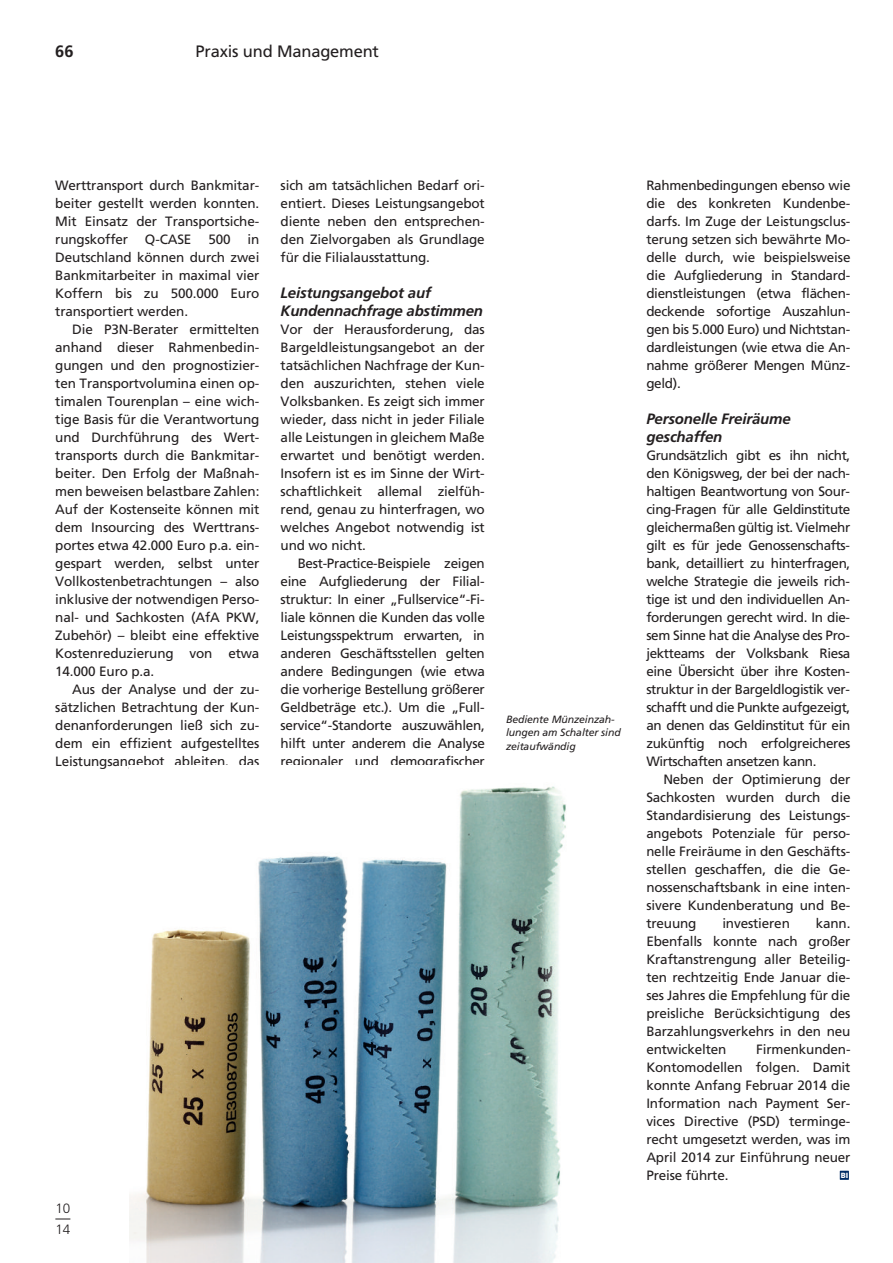
<style>
.page{position:relative;width:893px;height:1263px;background:#fff}
.page>*{position:absolute;margin:0;border:0;box-sizing:border-box;transform-origin:0 0}
.t1{font:16.5px "Frutiger LT Std";letter-spacing:-.01em;color:#231f20}
.t2{font:700 16.5px "Frutiger LT Std";color:#231f20}
.t3{font:italic 700 15px/18px "Frutiger LT Std";letter-spacing:-.01em;color:#231f20}
.t4{font:13.5px/18px "Frutiger LT Std";letter-spacing:-.01em;color:#231f20;text-align:justify}
.t5{font:300 13.5px/20.2px "Frutiger LT Std";color:#231f20}
.t6{font:italic 10.5px/13.5px "Frutiger LT Std";letter-spacing:-.01em;color:#231f20}
.t7{font:900 7.5px "Frutiger LT Std";color:#fff}
</style>
<div class="page">
<svg style="left:55px;top:1218px;width:15px;height:1px"></svg>
<div style="left:840px;top:1171px;width:9px;height:9px;background:#002d66"></div>
<img style="left:130px;top:786px;width:436px;height:477px">
<p class="t2" style="left:55px;top:45px;width:20px">66</p>
<p class="t1" style="left:196px;top:45px;width:185px">Praxis und Management</p>
<p class="t4" style="left:55px;top:177px;width:206px">Werttransport durch Bankmitar&shy;beiter gestellt werden konnten.<br>Mit Einsatz der Transportsiche&shy;rungskoffer</p>
<p class="t4" style="left:55px;top:231px;width:206px;text-indent:192px">in Deutschland können durch zwei Bankmitarbeiter in maximal vier Koffern bis zu 500.000 Euro transportiert werden.</p>
<p class="t4" style="left:55px;top:321px;width:206px;text-indent:17px">Die P3N-Berater ermittelten anhand dieser Rahmenbedin&shy;gungen und den prognostizier&shy;ten Transportvolumina einen op&shy;timalen Tourenplan – eine wich&shy;tige Basis für die Verantwortung und Durchführung des Wert&shy;transports durch die Bankmitar&shy;beiter. Den Erfolg der Maßnah&shy;men beweisen belastbare Zahlen:<br>Auf der Kostenseite können mit dem Insourcing des Werttrans&shy;portes etwa 42.000 Euro p.a. ein&shy;gespart werden, selbst unter Vollkostenbetrachtungen – also inklusive der notwendigen Perso&shy;nal- und Sachkosten (AfA PKW, Zubehör) – bleibt eine effektive Kostenreduzierung von etwa 14.000 Euro p.a.</p>
<p class="t4" style="left:55px;top:681px;width:206px;text-indent:17px">Aus der Analyse und der zu&shy;sätzlichen Betrachtung der Kun&shy;denanforderungen ließ sich zu&shy;dem ein effizient aufgestelltes Leistungsangebot ableiten, das</p>
<p class="t4" style="left:145px;top:231px;width:48px">Q-CASE</p>
<p class="t4" style="left:208px;top:231px;width:24px">500</p>
<p class="t4" style="left:281px;top:177px;width:206px">sich am tatsächlichen Bedarf ori&shy;entiert. Dieses Leistungsangebot diente neben den entsprechen&shy;den Zielvorgaben als Grundlage für die Filialausstattung.</p>
<p class="t3" style="left:281px;top:285px;width:204px">Leistungsangebot auf<br>Kunden nachfrage abstimmen</p>
<p class="t4" style="left:281px;top:321px;width:206px">Vor der Herausforderung, das Bargeldleistungsangebot an der tatsächlichen Nachfrage der Kun&shy;den auszurichten, stehen viele Volksbanken. Es zeigt sich immer wieder, dass nicht in jeder Filiale alle Leistungen in gleichem Maße erwartet und benötigt werden.<br>Insofern ist es im Sinne der Wirt&shy;schaftlichkeit allemal zielfüh&shy;rend, genau zu hinterfragen, wo welches Angebot notwendig ist und wo nicht.</p>
<p class="t4" style="left:281px;top:555px;width:206px;text-indent:17px">Best-Practice-Beispiele zeigen eine Aufgliederung der Filial&shy;struktur: In einer „Fullservice“-Fi&shy;liale können die Kunden das volle Leistungsspektrum erwarten, in anderen Geschäftsstellen gelten andere Bedingungen (wie etwa die vorherige Bestellung größerer Geldbeträge etc.). Um die „Full&shy;service“-Standorte auszuwählen, hilft unter anderem die Analyse regionaler und demo grafischer</p>
<p class="t6" style="left:506px;top:713px;width:116px">Bediente Münzeinzah&shy;lungen am Schalter sind zeitaufwändig</p>
<p class="t5" style="left:55px;top:1199px;width:17px">10<br>14</p>
<p class="t4" style="left:646px;top:177px;width:206px">Rahmenbedingungen ebenso wie die des konkreten Kundenbe&shy;darfs. Im Zuge der Leistungsclus&shy;terung setzen sich bewährte Mo&shy;delle durch, wie beispielsweise die Aufgliederung in Standard&shy;dienstleistungen (etwa flächen - deckende sofortige Auszahlun&shy;gen bis 5.000 Euro) und Nichtstan&shy;dardleistungen (wie etwa die An&shy;nahme größerer Mengen Münz&shy;geld).</p>
<p class="t3" style="left:646px;top:411px;width:146px">Personelle Freiräume geschaffen</p>
<p class="t4" style="left:646px;top:447px;width:206px">Grundsätzlich gibt es ihn nicht, den Königsweg, der bei der nach&shy;haltigen Beantwortung von Sour&shy;cing-Fragen für alle Geldinstitute gleichermaßen gültig ist. Vielmehr gilt es für jede Genossenschafts&shy;bank, detailliert zu hinterfragen, welche Strategie die jeweils rich&shy;tige ist und den individuellen An&shy;forderungen gerecht wird. In die&shy;sem Sinne hat die Analyse des Pro&shy;jektteams der Volksbank Riesa eine Übersicht über ihre Kosten&shy;struktur in der Bargeldlogistik ver&shy;schafft und die Punkte aufgezeigt, an denen das Geldinstitut für ein zukünftig noch erfolgreicheres Wirtschaften ansetzen kann.</p>
<p class="t4" style="left:646px;top:771px;width:206px;text-indent:17px">Neben der Optimierung der Sachkosten wurden durch die Standardisierung des Leistungs&shy;angebots Potenziale für perso&shy;nelle Freiräume in den Geschäfts&shy;stellen geschaffen, die die Ge - nossen schafts bank in eine inten&shy;sivere Kundenberatung und Be&shy;treuung</p>
<p class="t4" style="left:646px;top:915px;width:206px;text-indent:169px">kann.<br>Ebenfalls konnte nach großer Kraftanstrengung aller Beteilig&shy;ten rechtzeitig Ende Januar die&shy;ses Jahres die Empfehlung für die preisliche Berücksichtigung des Barzahlungsverkehrs in den neu entwickelten</p>
<p class="t4" style="left:722px;top:915px;width:69px">investieren</p>
<p class="t4" style="left:646px;top:1041px;width:206px;text-indent:110px">Firmenkunden-Kontomodellen folgen. Damit konnte Anfang Februar 2014 die Information nach Payment Ser&shy;vices Directive (PSD) terminge&shy;recht umgesetzt werden, was im April 2014 zur Einführung neuer Preise führte.</p>
<p class="t7" style="left:841px;top:1172px;width:9px">BI</p>
</div>
